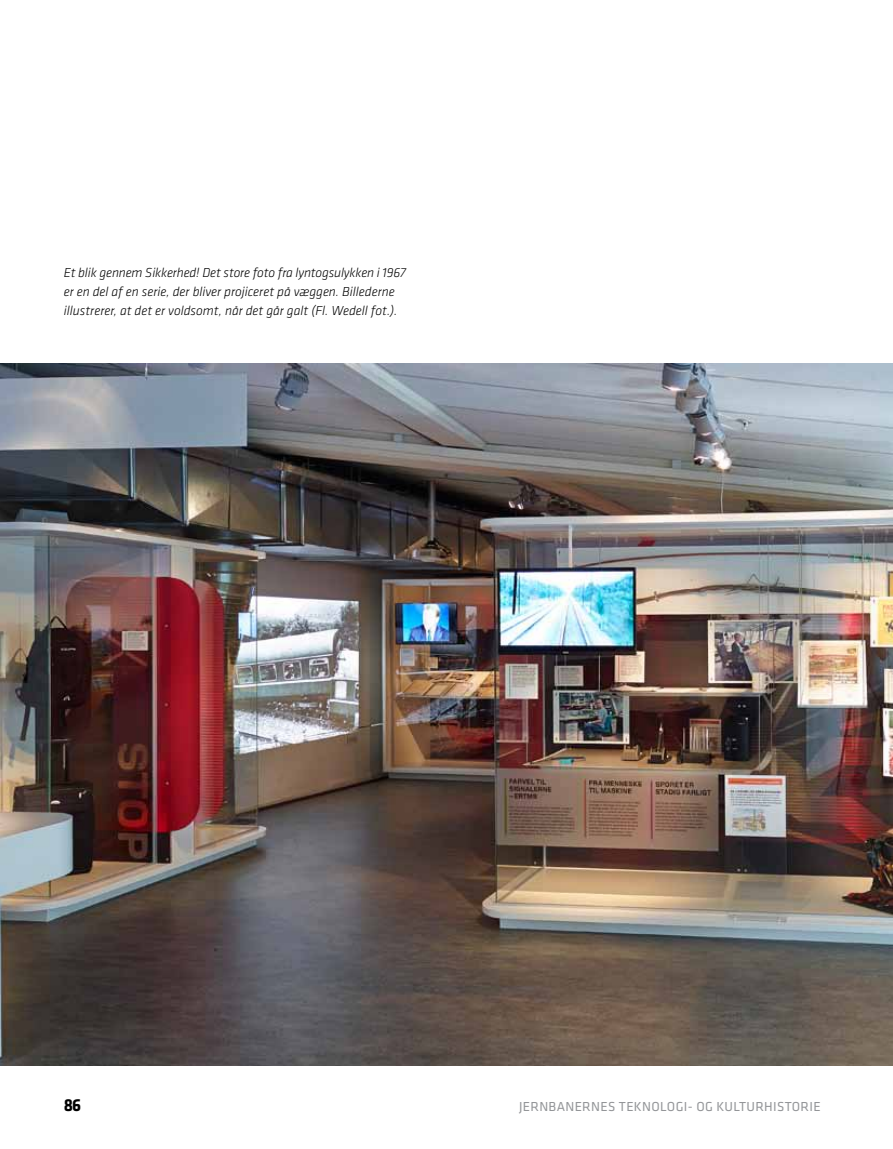
<style>
.page{position:relative;width:893px;height:1149px;background:#fff}
.page>*{position:absolute;margin:0;border:0;box-sizing:border-box;transform-origin:0 0}
.t1{font:700 18px "Klavika";color:#000}
.t2{font:italic 300 13.5px/18.8px "Klavika";color:#000}
.t3{font:13.5px "Klavika";letter-spacing:.025em;color:#939598}
</style>
<div class="page">
<img style="left:0;top:363px;width:893px;height:702px">
<p class="t2" style="left:64px;top:263px;width:344px">Et blik gennem Sikkerhed! Det store foto fra lyntogsulykken i 1967 er en del af en serie, der bliver projiceret på væggen. Billederne illustrerer, at det er voldsomt, når det går galt (Fl. Wedell fot.).</p>
<h1 class="t1" style="left:64px;top:1092px;width:19px">86</h1>
<p class="t3" style="left:519px;top:1097px;width:303px">JERNBANERNES TEKNOLOGI- OG KULTURHISTORIE</p>
</div>
